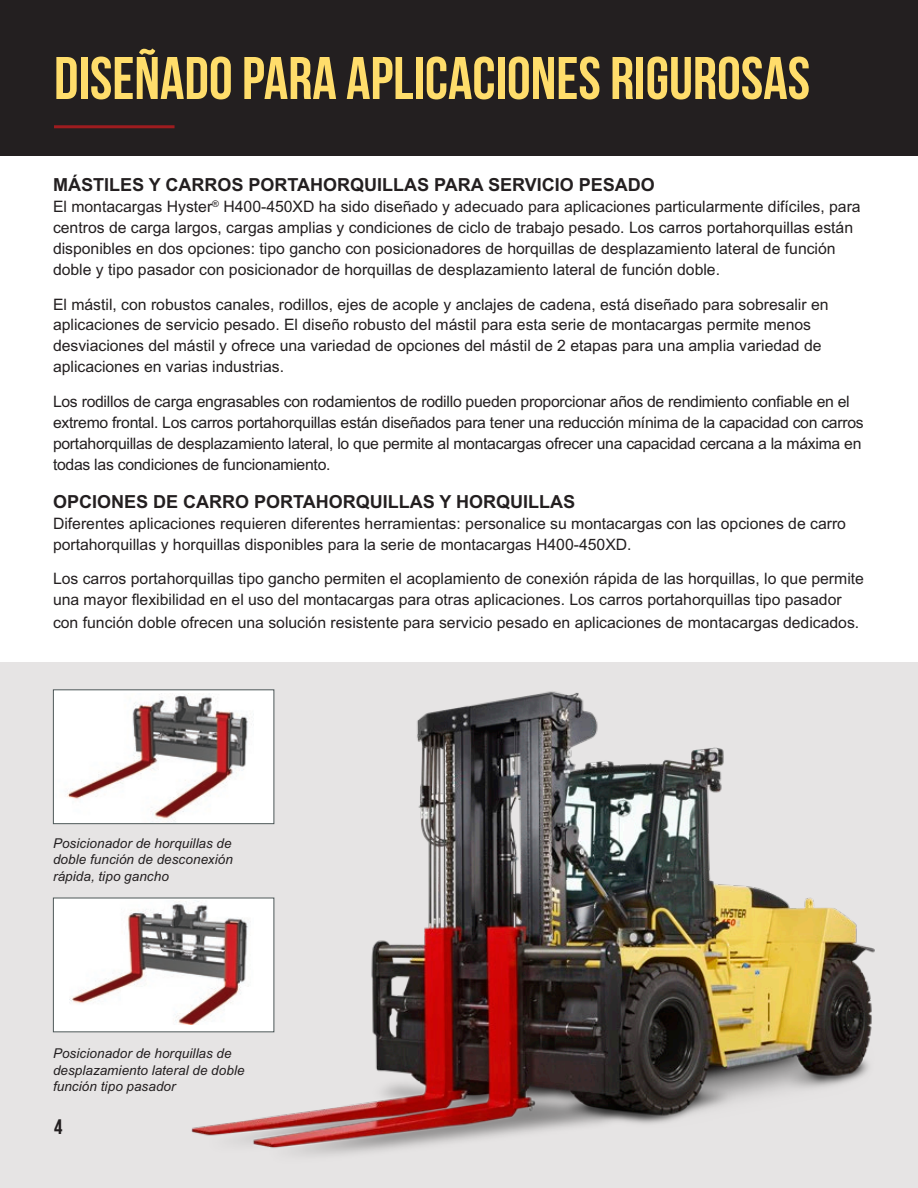
<style>
.page{position:relative;width:918px;height:1188px;background:#fff}
.page>*{position:absolute;margin:0;border:0;box-sizing:border-box;transform-origin:0 0}
.t1{font:60px "Bebas Neue";color:#ffdd6b}
.t2{font:21px "Bebas Neue";color:#231f20}
.t3{font:700 18px "Arial MT Std";color:#231f20}
.t4{font:15.75px/21px "Arial MT Std";color:#231f20}
.t5{font:italic 13.5px/16.5px "Arial MT Std";letter-spacing:.005em;color:#231f20;text-align:justify}
</style>
<div class="page">
<div style="left:0;top:663px;width:918px;height:525px;background:#e6e4e4"></div>
<img style="left:176px;top:689px;width:699px;height:466px">
<div style="left:53px;top:690px;width:221px;height:134px;background:#fff"></div>
<img style="left:67px;top:693px;width:187px;height:129px">
<div style="left:53px;top:689px;width:221px;height:135px;border:1px solid #4d5758"></div>
<div style="left:53px;top:898px;width:221px;height:134px;background:#fff"></div>
<img style="left:69px;top:900px;width:179px;height:124px">
<div style="left:53px;top:898px;width:221px;height:134px;border:1px solid #4d5758"></div>
<div style="left:0;top:0;width:918px;height:155px;background:#231f20"></div>
<hr style="left:54px;top:125px;width:121px;height:3px;background:#9e1c1f">
<h1 class="t1" style="left:54px;top:45px;width:758px">DISEÑADO PARA APLICACIONES RIGUROSAS</h1>
<p class="t3" style="left:53px;top:174px;width:603px">MÁSTILES Y CARROS PORTAHORQUILLAS PARA SERVICIO PESADO</p>
<p class="t4" style="left:53px;top:196px;width:809px">El montacargas Hyster<sup>®</sup> H400-450XD ha sido diseñado y adecuado para aplicaciones particularmente difíciles, para centros de carga largos, cargas amplias y condiciones de ciclo de trabajo pesado. Los carros portahorquillas están disponibles en dos opciones: tipo gancho con posicionadores de horquillas de desplazamiento lateral de función doble y tipo pasador con posicionador de horquillas de desplazamiento lateral de función doble.</p>
<p class="t4" style="left:53px;top:293px;width:777px">El mástil, con robustos canales, rodillos, ejes de acople y anclajes de cadena, está diseñado para sobresalir en aplicaciones de servicio pesado. El diseño robusto del mástil para esta serie de montacargas permite menos desviaciones del mástil y ofrece una variedad de opciones del mástil de 2 etapas para una amplia variedad de aplicaciones en varias industrias.</p>
<p class="t4" style="left:53px;top:391px;width:812px">Los rodillos de carga engrasables con rodamientos de rodillo pueden proporcionar años de rendimiento confiable en el extremo frontal. Los carros portahorquillas están diseñados para tener una reducción mínima de la capacidad con carros portahorquillas de desplazamiento lateral, lo que permite al montacargas ofrecer una capacidad cercana a la máxima en todas las condiciones de funcionamiento.</p>
<p class="t3" style="left:53px;top:491px;width:524px">OPCIONES DE CARRO PORTAHORQUILLAS Y HORQUILLAS</p>
<p class="t4" style="left:53px;top:512px;width:795px">Diferentes aplicaciones requieren diferentes herramientas: personalice su montacargas con las opciones de carro portahorquillas y horquillas disponibles para la serie de montacargas H400-450XD.</p>
<p class="t4" style="left:53px;top:568px;width:812px">Los carros portahorquillas tipo gancho permiten el acoplamiento de conexión rápida de las horquillas, lo que permite una mayor flexibilidad en el uso del montacargas para otras aplicaciones. Los carros portahorquillas tipo pasador</p>
<p class="t4" style="left:53px;top:611px;width:808px">con función doble ofrecen una solución resistente para servicio pesado en aplicaciones de montacargas dedicados.</p>
<p class="t5" style="left:53px;top:835px;width:181px">Posicionador de horquillas de doble función de desconexión rápida, tipo gancho</p>
<p class="t5" style="left:53px;top:1045px;width:193px;text-align:left">Posicionador de horquillas de desplazamiento lateral de doble función tipo pasador</p>
<h2 class="t2" style="left:54px;top:1115px;width:10px">4</h2>
</div>
